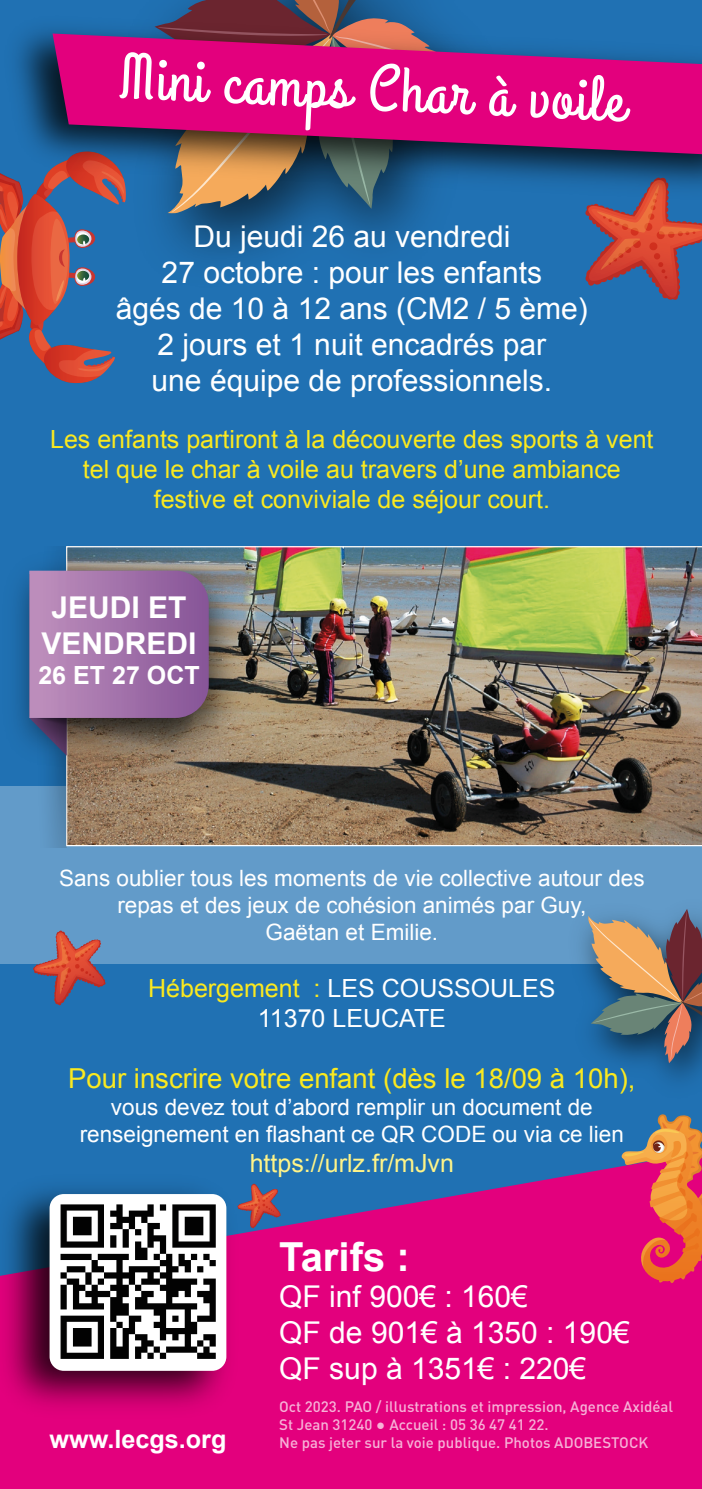
<style>
.page{position:relative;width:702px;height:1489px;background:#fff}
.page>*{position:absolute;margin:0;border:0;box-sizing:border-box;transform-origin:0 0}
.t1{font:64px "Grand Hotel";color:#fff}
.t2{font:700 40px "Arial";color:#fff}
.t3{font:30px/36px "Arial";color:#fff}
.t4{font:700 30px/36px "Arial";color:#fff;text-align:center}
.t5{font:27.5px "Arial";color:#fbe91f}
.t6{font:700 25.25px "Arial";color:#fff}
.t7{font:25px/30px "Arial";color:#fbe91f;text-align:center}
.t8{font:25px/30px "Arial";color:#fff;text-align:center}
.t9{font:25px "Arial";color:#fff488}
.t10{font:700 25px "Arial";color:#fff}
.t11{font:22.5px/27px "Arial";color:#fff;text-align:center}
.t12{font:500 15px/18px "DIN Pro";color:#fff}
.s1{color:#fbe91f}
.s2{font-family:"Arial";font-weight:400}
</style>
<div class="page">
<div style="left:0;top:0;width:702px;height:1488px;background:#2071b3"></div>
<div style="left:0;top:786px;width:702px;height:177px;background:#629bc9"></div>
<svg style="left:0;top:1166px;width:702px;height:322px;background:#d50780"></svg>
<img style="left:0;top:1166px;width:248px;height:261px">
<img style="left:50px;top:1193px;width:176px;height:177px">
<img style="left:209px;top:546px;width:493px;height:300px">
<img style="left:16px;top:546px;width:243px;height:229px">
<svg style="left:29px;top:546px;width:180px;height:301px;background:#8c748d"></svg>
<svg style="left:585px;top:210px;width:117px;height:90px"></svg>
<svg style="left:33px;top:930px;width:74px;height:75px"></svg>
<svg style="left:237px;top:1183px;width:44px;height:45px"></svg>
<svg style="left:620px;top:1114px;width:82px;height:176px;background:#d2515f"></svg>
<svg style="left:0;top:210px;width:115px;height:174px"></svg>
<img style="left:57px;top:1200px;width:161px;height:163px">
<img style="left:94px;top:210px;width:326px;height:100px">
<svg style="left:155px;top:0;width:267px;height:213px"></svg>
<img style="left:556px;top:929px;width:146px;height:153px">
<svg style="left:588px;top:909px;width:114px;height:154px"></svg>
<img style="left:0;top:6px;width:702px;height:204px">
<svg style="left:53px;top:34px;width:649px;height:122px;background:#b51577"></svg>
<h1 class="t1" style="left:122px;top:35px;width:507px;rotate:3deg">Mini camps Char à voile</h1>
<h3 class="t3" style="left:116px;top:219px;width:473px;text-align:center">Du jeudi 26 au vendredi<br>27 octobre : pour les enfants<br>âgés de 10 à 12 ans (CM2 / 5 ème)<br>2 jours et 1 nuit encadrés par<br>une équipe de professionnels.</h3>
<p class="t7" style="left:50px;top:424px;width:605px">Les enfants partiront à la découverte des sports à vent tel que le char à voile au travers d’une ambiance festive et conviviale de séjour court.</p>
<h3 class="t4" style="left:41px;top:590px;width:157px">JEUDI ET<br>VENDREDI</h3>
<p class="t10" style="left:38px;top:658px;width:163px">26 ET 27 OCT</p>
<p class="t11" style="left:59px;top:865px;width:587px">Sans oublier tous les moments de vie collective autour des repas et des jeux de cohésion animés par Guy,<br>Gaëtan et Emilie.</p>
<p class="t8" style="left:148px;top:973px;width:409px"><span class="s1">Hébergement :</span> LES COUSSOULES<br>11370 LEUCATE</p>
<p class="t5" style="left:68px;top:1059px;width:569px">Pour inscrire votre enfant (dès le 18/09 à 10h),</p>
<p class="t11" style="left:80px;top:1093px;width:545px">vous devez tout d’abord remplir un document de renseignement en flashant ce QR CODE ou via ce lien</p>
<p class="t9" style="left:250px;top:1146px;width:206px">https://urlz.fr/mJvn</p>
<p class="t6" style="left:50px;top:1421px;width:178px">www.lecgs.org</p>
<h2 class="t2" style="left:279px;top:1230px;width:132px">Tarifs :</h2>
<h3 class="t3" style="left:279px;top:1278px;width:352px">QF inf 900€ : 160€<br>QF de 901€ à 1350 : 190€<br>QF sup à 1351€ : 220€</h3>
<p class="t12" style="left:279px;top:1397px;width:395px">Oct 2023. PAO / illustrations et impression, Agence Axidéal<br>St Jean 31240 <span class="s2">●</span> Accueil : 05 36 47 41 22.<br>Ne pas jeter sur la voie publique. Photos ADOBESTOCK</p>
</div>
